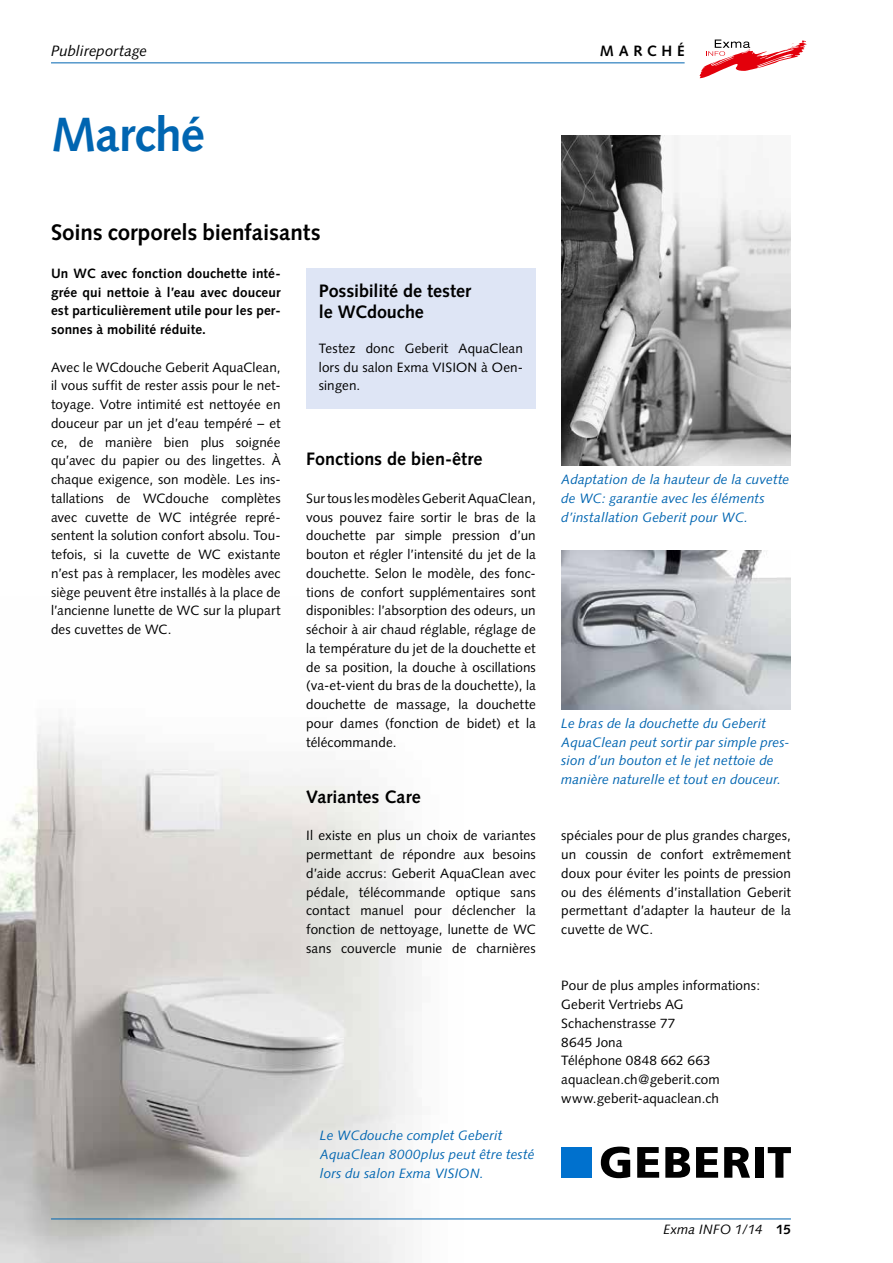
<style>
.page{position:relative;width:893px;height:1263px;background:#fff}
.page>*{position:absolute;margin:0;border:0;box-sizing:border-box;transform-origin:0 0}
.t1{font:700 48px "Syntax";letter-spacing:-.015em;color:#0065b1}
.t2{font:700 22.5px "Syntax";letter-spacing:-.005em;color:#000}
.t3{font:700 18px/21px "Syntax";color:#000}
.t4{font:italic 15px "Syntax";color:#000}
.t5{font:700 15px "Syntax";letter-spacing:.315em;color:#000}
.t6{font:13.5px/18.8px "Syntax";letter-spacing:.005em;color:#000;text-align:justify}
.t7{font:italic 13.5px/18.8px "Syntax";letter-spacing:.005em;color:#0065b1}
.t8{font:700 13.5px/18.8px "Syntax";letter-spacing:.01em;color:#000;text-align:justify}
.t9{font:italic 13.5px "Syntax";letter-spacing:.01em;color:#000}
.s1{font-weight:700;font-style:normal}
</style>
<div class="page">
<svg style="left:699px;top:40px;width:108px;height:38px"></svg>
<img style="left:0;top:719px;width:464px;height:544px">
<hr style="left:51px;top:1218px;width:740px;height:1px;background:#0065b1">
<hr style="left:51px;top:62px;width:634px;height:1px;background:#0065b1">
<img style="left:561px;top:136px;width:230px;height:329px">
<img style="left:561px;top:551px;width:230px;height:158px">
<div style="left:306px;top:268px;width:230px;height:141px;background:#dee5f5"></div>
<svg style="left:601px;top:1146px;width:29px;height:32px"></svg>
<svg style="left:637px;top:1147px;width:22px;height:31px"></svg>
<svg style="left:665px;top:1147px;width:25px;height:31px"></svg>
<svg style="left:696px;top:1147px;width:22px;height:31px"></svg>
<svg style="left:724px;top:1147px;width:26px;height:31px"></svg>
<div style="left:755px;top:1147px;width:8px;height:31px;background:#000"></div>
<svg style="left:768px;top:1147px;width:23px;height:31px"></svg>
<div style="left:561px;top:1147px;width:31px;height:31px;background:#0071ce"></div>
<p class="t4" style="left:51px;top:42px;width:98px">Publireportage</p>
<p class="t5" style="left:600px;top:42px;width:86px">MARCHÉ</p>
<h1 class="t1" style="left:51px;top:107px;width:155px">Marché</h1>
<h2 class="t2" style="left:51px;top:220px;width:271px">Soins corporels bienfaisants</h2>
<p class="t8" style="left:51px;top:264px;width:231px">Un WC avec fonction douchette inté&shy;grée qui nettoie à l’eau avec douceur est particulièrement utile pour les per&shy;sonnes à mobilité réduite.</p>
<p class="t6" style="left:51px;top:358px;width:231px">Avec le WCdouche Geberit AquaClean, il vous suffit de rester assis pour le net&shy;toyage. Votre intimité est nettoyée en douceur par un jet d’eau tempéré – et ce, de manière bien plus soignée qu’avec du papier ou des lingettes. À chaque exigence, son modèle. Les ins&shy;tallations de WCdouche complètes avec cuvette de WC intégrée repré&shy;sentent la solution confort absolu. Tou&shy;tefois, si la cuvette de WC existante n’est pas à remplacer, les modèles avec siège peuvent être installés à la place de l’ancienne lunette de WC sur la plupart des cuvettes de WC.</p>
<h3 class="t3" style="left:319px;top:280px;width:154px">Possibilité de tester le WCdouche</h3>
<p class="t6" style="left:319px;top:339px;width:206px">Testez donc Geberit AquaClean lors du salon Exma VISION à Oen&shy;singen.</p>
<h3 class="t3" style="left:306px;top:449px;width:178px">Fonctions de bien-être</h3>
<p class="t6" style="left:306px;top:489px;width:231px">Sur tous les modèles Geberit AquaClean, vous pouvez faire sortir le bras de la douchette par simple pression d’un bouton et régler l’intensité du jet de la douchette. Selon le modèle, des fonc&shy;tions de confort supplémentaires sont disponibles: l’absorption des odeurs, un séchoir à air chaud réglable, réglage de la température du jet de la douchette et de sa position, la douche à oscillations (va-et-vient du bras de la douchette), la douchette de massage, la douchette pour dames (fonction de bidet) et la télécommande.</p>
<p class="t7" style="left:561px;top:470px;width:230px">Adaptation de la hauteur de la cuvette de WC: garantie avec les éléments d’installation Geberit pour WC.</p>
<p class="t7" style="left:561px;top:714px;width:230px">Le bras de la douchette du Geberit AquaClean peut sortir par simple pres&shy;sion d’un bouton et le jet nettoie de manière naturelle et tout en douceur.</p>
<h3 class="t3" style="left:306px;top:786px;width:116px">Variantes Care</h3>
<p class="t6" style="left:306px;top:826px;width:231px">Il existe en plus un choix de variantes permettant de répondre aux besoins d’aide accrus: Geberit AquaClean avec pédale, télécommande optique sans contact manuel pour déclencher la fonction de nettoyage, lunette de WC sans couvercle munie de charnières</p>
<p class="t6" style="left:561px;top:826px;width:231px">spéciales pour de plus grandes charges, un coussin de confort extrêmement doux pour éviter les points de pression ou des éléments d’installation Geberit permettant d’adapter la hauteur de la cuvette de WC.</p>
<p class="t6" style="left:561px;top:976px;width:200px;text-align:left">Pour de plus amples informations:<br>Geberit Vertriebs AG<br>Schachenstrasse 77<br>8645 Jona<br>Téléphone 0848 662 663 aquaclean.ch@geberit.com www.geberit-aquaclean.ch</p>
<p class="t7" style="left:320px;top:1126px;width:216px">Le WCdouche complet Geberit<br>AquaClean 8000plus peut être testé lors du salon Exma VISION.</p>
<p class="t9" style="left:663px;top:1221px;width:129px">Exma INFO 1/14 <span class="s1">15</span></p>
</div>
